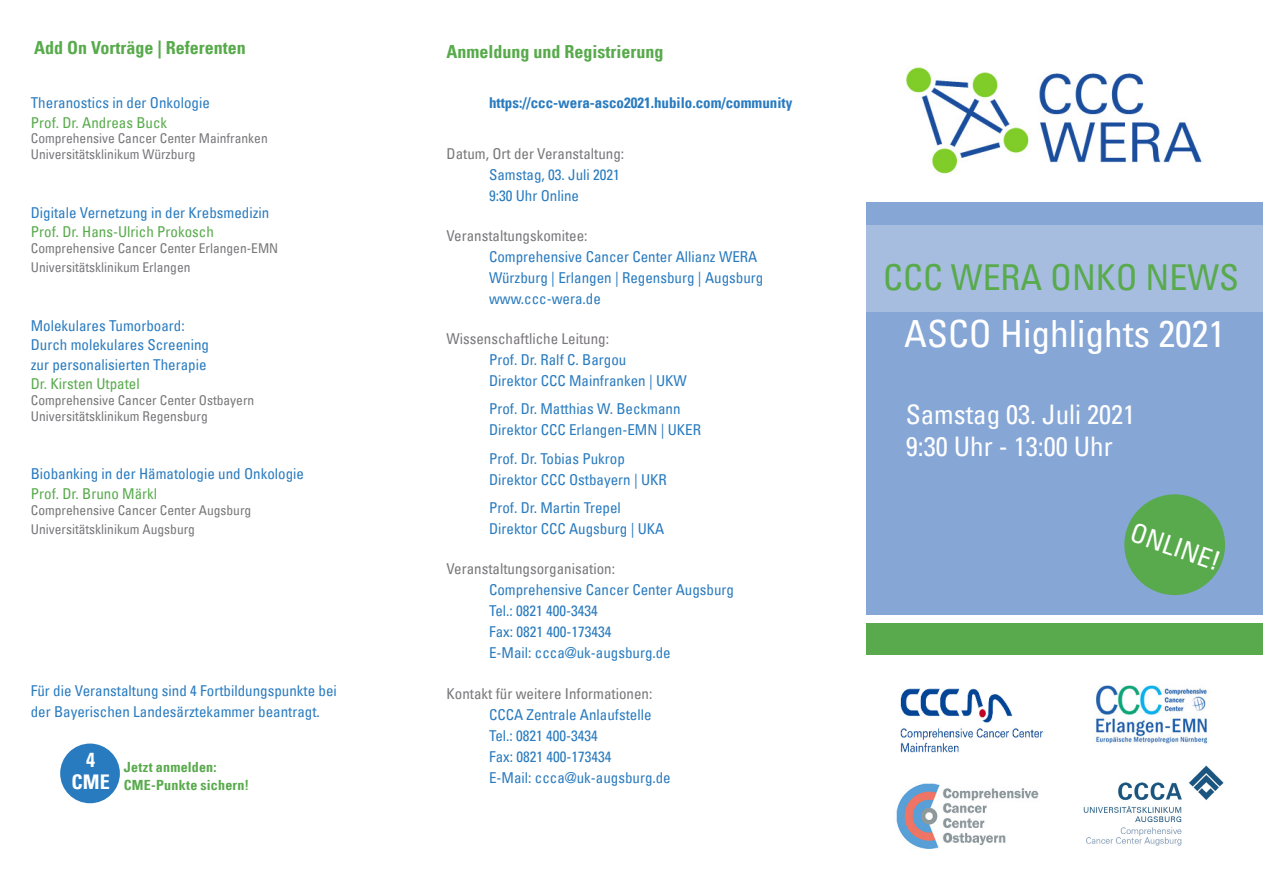
<style>
.page{position:relative;width:1263px;height:893px;background:#fff}
.page>*{position:absolute;margin:0;border:0;box-sizing:border-box;transform-origin:0 0}
.t1{font:condensed 37.5px "Univers Com 57";color:#fff}
.t2{font:condensed 35.7px "Univers Com 57";color:#58aa4c}
.t3{font:condensed 27px "Univers Com 57";color:#fff}
.t4{font:condensed 26.55px "Univers Com 57";color:#fff}
.t5{font:20.25px "Univers Com 67 Bold Cond";color:#fff}
.t6{font:18px "Univers Com 67 Bold Cond";color:#58aa4c}
.t7{font:condensed 15px/21px "Univers Com 57";color:#297bbf}
.t8{font:condensed 15px "Univers Com 57";color:#787679}
.t9{font:condensed 15px "Univers Com 57";color:#58aa4c}
.t10{font:15px "Univers Com 67 Bold Cond";color:#297bbf}
.t11{font:14.1px "Univers Com 67 Bold Cond";letter-spacing:.015em;color:#58aa4c}
.t12{font:condensed 13.5px "Univers Com 57";color:#787679}
</style>
<div class="page">
<div style="left:60px;top:743px;width:60px;height:60px;background:#297bbf;border-radius:50%"></div>
<img style="left:906px;top:67px;width:296px;height:107px">
<div style="left:866px;top:202px;width:397px;height:413px;background:#86a6d6"></div>
<img style="left:900px;top:688px;width:144px;height:65px">
<img style="left:1083px;top:765px;width:141px;height:81px">
<img style="left:1095px;top:685px;width:114px;height:59px">
<img style="left:896px;top:783px;width:143px;height:66px">
<div style="left:866px;top:623px;width:397px;height:31px;background:#58aa4c"></div>
<div style="left:1124px;top:494px;width:101px;height:101px;background:#58aa4c;border-radius:50%"></div>
<div style="left:866px;top:225px;width:397px;height:87px;background:#a6bde0"></div>
<p class="t6" style="left:34px;top:37px;width:213px">Add On Vorträge | Referenten</p>
<p class="t6" style="left:446px;top:40px;width:218px">Anmeldung und Registrierung</p>
<p class="t10" style="left:489px;top:94px;width:305px">https://ccc-wera-asco2021.hubilo.com/community</p>
<p class="t8" style="left:446px;top:144px;width:179px">Datum, Ort der Veranstaltung:</p>
<p class="t7" style="left:489px;top:164px;width:132px">Samstag, 03. Juli 2021</p>
<p class="t7" style="left:489px;top:185px;width:91px">9:30 Uhr Online</p>
<p class="t8" style="left:446px;top:226px;width:143px">Veranstaltungskomitee:</p>
<p class="t7" style="left:489px;top:246px;width:270px">Comprehensive Cancer Center Allianz WERA</p>
<p class="t7" style="left:489px;top:267px;width:276px">Würzburg | Erlangen | Regensburg | Augsburg</p>
<p class="t7" style="left:489px;top:288px;width:113px">www.ccc-wera.de</p>
<p class="t8" style="left:446px;top:329px;width:164px">Wissenschaftliche Leitung:</p>
<p class="t7" style="left:489px;top:349px;width:139px">Prof. Dr. Ralf C. Bargou</p>
<p class="t7" style="left:489px;top:370px;width:199px">Direktor CCC Mainfranken | UKW</p>
<p class="t7" style="left:489px;top:398px;width:193px">Prof. Dr. Matthias W. Beckmann</p>
<p class="t7" style="left:489px;top:419px;width:214px">Direktor CCC Erlangen-EMN | UKER</p>
<p class="t7" style="left:489px;top:448px;width:137px">Prof. Dr. Tobias Pukrop</p>
<p class="t7" style="left:489px;top:469px;width:179px">Direktor CCC Ostbayern | UKR</p>
<p class="t7" style="left:489px;top:497px;width:133px">Prof. Dr. Martin Trepel</p>
<p class="t7" style="left:489px;top:518px;width:177px">Direktor CCC Augsburg | UKA</p>
<p class="t8" style="left:446px;top:559px;width:170px">Veranstaltungsorganisation:</p>
<p class="t7" style="left:489px;top:579px;width:246px">Comprehensive Cancer Center Augsburg</p>
<p class="t7" style="left:489px;top:600px;width:110px">Tel.: 0821 400-3434</p>
<p class="t7" style="left:489px;top:621px;width:124px">Fax: 0821 400-173434</p>
<p class="t7" style="left:489px;top:642px;width:183px">E-Mail: ccca@uk-augsburg.de</p>
<p class="t8" style="left:446px;top:684px;width:207px">Kontakt für weitere Informationen:</p>
<p class="t7" style="left:489px;top:704px;width:164px">CCCA Zentrale Anlaufstelle</p>
<p class="t7" style="left:489px;top:725px;width:110px">Tel.: 0821 400-3434</p>
<p class="t7" style="left:489px;top:746px;width:124px">Fax: 0821 400-173434</p>
<p class="t7" style="left:489px;top:767px;width:183px">E-Mail: ccca@uk-augsburg.de</p>
<p class="t7" style="left:31px;top:92px;width:181px">Theranostics in der Onkologie</p>
<p class="t9" style="left:31px;top:113px;width:138px">Prof. Dr. Andreas Buck</p>
<p class="t12" style="left:31px;top:130px;width:238px">Comprehensive Cancer Center Mainfranken</p>
<p class="t12" style="left:31px;top:146px;width:166px">Universitätsklinikum Würzburg</p>
<p class="t7" style="left:31px;top:202px;width:240px">Digitale Vernetzung in der Krebsmedizin</p>
<p class="t9" style="left:31px;top:222px;width:185px">Prof. Dr. Hans-Ulrich Prokosch</p>
<p class="t12" style="left:31px;top:240px;width:249px">Comprehensive Cancer Center Erlangen-EMN</p>
<p class="t12" style="left:31px;top:259px;width:161px">Universitätsklinikum Erlangen</p>
<p class="t2" style="left:883px;top:254px;width:357px">CCC WERA ONKO NEWS</p>
<p class="t1" style="left:904px;top:310px;width:322px">ASCO Highlights 2021</p>
<p class="t7" style="left:31px;top:315px;width:155px">Molekulares Tumorboard:</p>
<p class="t7" style="left:31px;top:334px;width:180px">Durch molekulares Screening</p>
<p class="t7" style="left:31px;top:354px;width:177px">zur personalisierten Therapie</p>
<p class="t9" style="left:31px;top:375px;width:110px">Dr. Kirsten Utpatel</p>
<p class="t12" style="left:31px;top:392px;width:225px">Comprehensive Cancer Center Ostbayern</p>
<p class="t12" style="left:31px;top:408px;width:178px">Universitätsklinikum Regensburg</p>
<p class="t3" style="left:906px;top:397px;width:231px">Samstag 03. Juli 2021</p>
<p class="t3" style="left:906px;top:429px;width:208px">9:30 Uhr - 13:00 Uhr</p>
<p class="t7" style="left:31px;top:463px;width:275px">Biobanking in der Hämatologie und Onkologie</p>
<p class="t9" style="left:31px;top:484px;width:128px">Prof. Dr. Bruno Märkl</p>
<p class="t12" style="left:31px;top:501px;width:222px">Comprehensive Cancer Center Augsburg</p>
<p class="t12" style="left:31px;top:521px;width:166px">Universitätsklinikum Augsburg</p>
<p class="t4" style="left:1137px;top:516px;width:94px;rotate:19deg">ONLINE!</p>
<p class="t7" style="left:31px;top:680px;width:308px">Für die Veranstaltung sind 4 Fortbildungspunkte bei der Bayerischen Landesärztekammer beantragt.</p>
<p class="t5" style="left:86px;top:747px;width:10px">4</p>
<p class="t5" style="left:71px;top:769px;width:40px">CME</p>
<p class="t11" style="left:124px;top:758px;width:94px">Jetzt anmelden:</p>
<p class="t11" style="left:124px;top:776px;width:127px">CME-Punkte sichern!</p>
</div>
